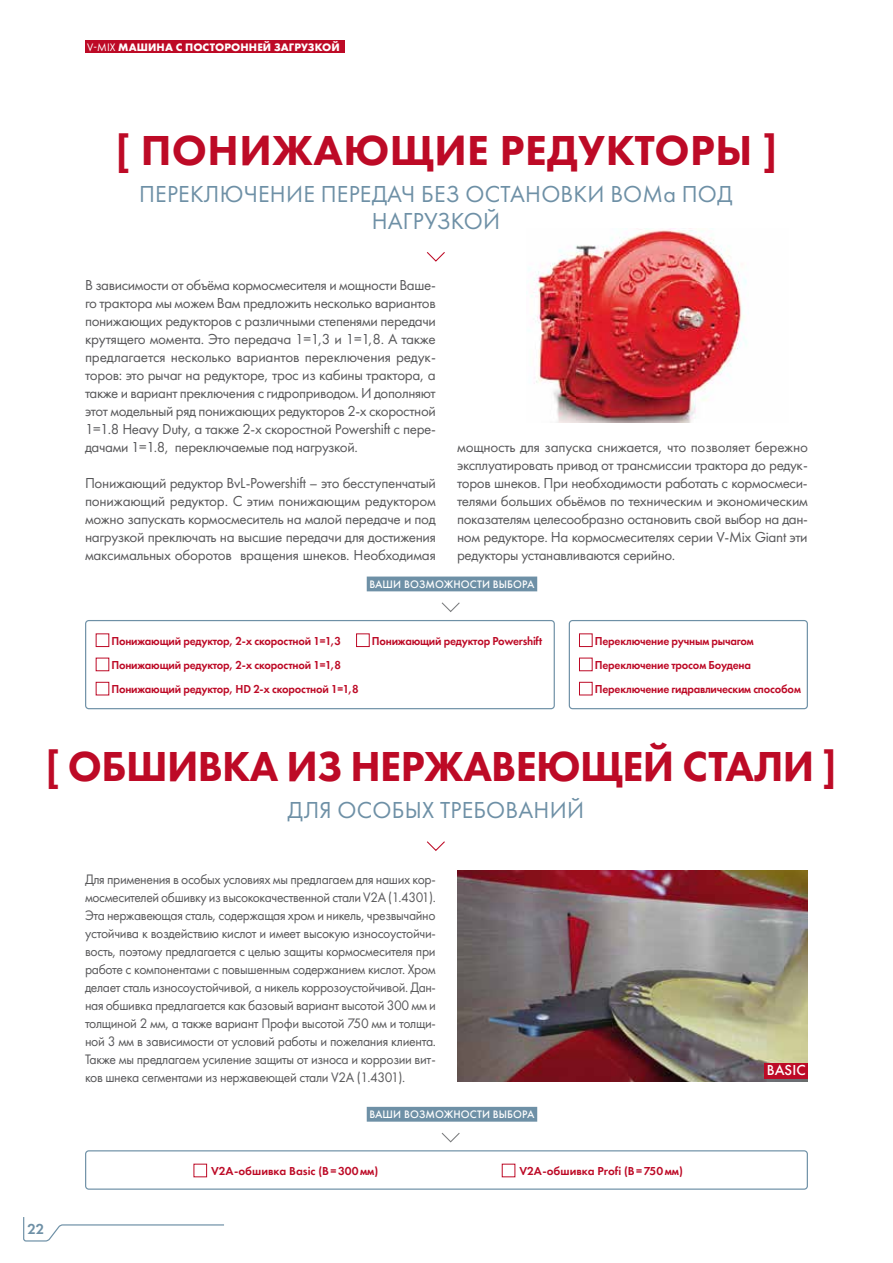
<style>
.page{position:relative;width:893px;height:1263px;background:#fff}
.page>*{position:absolute;margin:0;border:0;box-sizing:border-box;transform-origin:0 0}
.t1{font:800 43.5px "Futura PT";letter-spacing:-.01em;color:#bd0a26}
.t2{font:800 43.5px "Futura PT";letter-spacing:.01em;color:#bd0a26}
.t3{font:24px/27px "Futura PT";letter-spacing:.01em;color:#6e90a6;text-align:center}
.t4{font:15px/18px "Futura PT";letter-spacing:-.025em;color:#58585a;text-align:justify}
.t5{font:500 15px "Futura PT";letter-spacing:.01em;color:#fff}
.t6{font:600 15px "Futura PT";color:#6e90a6}
.t7{font:14.25px/18px "Futura PT";letter-spacing:-.025em;color:#58585a;text-align:justify;scale:.96 1}
.t8{font:600 12px/24.2px "Futura PT";letter-spacing:-.02em;color:#bd0a26;scale:.96 1}
.t9{font:600 12px "Futura PT";color:#bd0a26}
.t10{font:500 11.25px "Futura PT";letter-spacing:.01em;color:#fff}
.t11{font:700 11.25px "Futura PT";letter-spacing:.01em;color:#fff}
.s1{font-weight:400}
</style>
<div class="page">
<div style="left:85px;top:40px;width:259px;height:13px;background:#bd0a26"></div>
<img style="left:528px;top:228px;width:219px;height:195px">
<img style="left:457px;top:870px;width:351px;height:212px">
<svg style="left:441px;top:602px;width:19px;height:10px"></svg>
<svg style="left:427px;top:252px;width:18px;height:10px"></svg>
<svg style="left:441px;top:1132px;width:19px;height:11px"></svg>
<div style="left:367px;top:1107px;width:170px;height:15px;background:#6e90a6"></div>
<div style="left:85px;top:1150px;width:723px;height:40px;border:1px solid #6e90a6;border-radius:3px"></div>
<div style="left:193px;top:1164px;width:14px;height:13px;border:1px solid #bd0a26"></div>
<svg style="left:427px;top:841px;width:18px;height:10px"></svg>
<div style="left:367px;top:576px;width:170px;height:15px;background:#6e90a6"></div>
<div style="left:85px;top:620px;width:470px;height:89px;border:1px solid #6e90a6;border-radius:3px"></div>
<div style="left:96px;top:633px;width:13px;height:14px;border:1px solid #bd0a26"></div>
<div style="left:96px;top:682px;width:13px;height:13px;border:1px solid #bd0a26"></div>
<div style="left:356px;top:633px;width:14px;height:14px;border:1px solid #bd0a26"></div>
<div style="left:569px;top:620px;width:239px;height:89px;border:1px solid #6e90a6;border-radius:3px"></div>
<div style="left:579px;top:633px;width:14px;height:14px;border:1px solid #bd0a26"></div>
<div style="left:579px;top:658px;width:14px;height:13px;border:1px solid #bd0a26"></div>
<div style="left:579px;top:682px;width:14px;height:13px;border:1px solid #bd0a26"></div>
<div style="left:765px;top:1063px;width:43px;height:16px;background:#bd0a26"></div>
<svg style="left:23px;top:1217px;width:201px;height:25px"></svg>
<p class="t11" style="left:87px;top:40px;width:254px"><span class="s1">V-MIX</span> МАШИНА С ПОСТОРОННЕЙ ЗАГРУЗКОЙ</p>
<h1 class="t2" style="left:115px;top:123px;width:664px">[ ПОНИЖАЮЩИЕ РЕДУКТОРЫ ]</h1>
<h2 class="t3" style="left:139px;top:180px;width:595px">ПЕРЕКЛЮЧЕНИЕ ПЕРЕДАЧ БЕЗ ОСТАНОВКИ ВОМа ПОД<br>НАГРУЗКОЙ</h2>
<p class="t4" style="left:85px;top:276px;width:352px">В зависимости от объёма кормосмесителя и мощности Ваше&shy;го трактора мы можем Вам предложить несколько вариантов понижающих редукторов с различными степенями передачи крутящего момента. Это передача 1=1,3 и 1=1,8. А также предлагается несколько вариантов переключения редук&shy;торов: это рычаг на редукторе, трос из кабины трактора, а также и вариант преключения с гидроприводом. И дополняют этот модельный ряд понижающих редукторов 2-х скоростной 1=1.8 Heavy Duty, а также 2-х скоростной Powershift c пере&shy;дачами 1=1.8, переключаемые под нагрузкой.</p>
<p class="t4" style="left:85px;top:474px;width:353px">Понижающий редуктор BvL-Powershift – это бесступенчатый понижающий редуктор. С этим понижающим редуктором можно запускать кормосмеситель на малой передаче и под нагрузкой преключать на высшие передачи для достижения максимальных оборотов вращения шнеков. Необходимая</p>
<p class="t4" style="left:457px;top:438px;width:352px">мощность для запуска снижается, что позволяет бережно эксплуатировать привод от трансмиссии трактора до редук&shy;торов шнеков. При необходимости работать с кормосмеси&shy;телями больших обьёмов по техническим и экономическим показателям целесообразно остановить свой выбор на дан&shy;ном редукторе. На кормосмесителях серии V-Mix Giant эти редукторы устанавливаются серийно.</p>
<p class="t10" style="left:369px;top:578px;width:167px">ВАШИ ВОЗМОЖНОСТИ ВЫБОРА</p>
<p class="t8" style="left:111px;top:629px;width:240px">Понижающий редуктор, 2-х скоростной 1=1,3</p>
<p class="t8" style="left:111px;top:677px;width:259px">Понижающий редуктор, HD 2-х скоростной 1=1,8</p>
<p class="t8" style="left:111px;top:653px;width:240px">Понижающий редуктор, 2-х скоростной 1=1,8</p>
<p class="t8" style="left:372px;top:629px;width:179px">Понижающий редуктор Powershift</p>
<p class="t8" style="left:595px;top:629px;width:216px">Переключение ручным рычагом<br>Переключение тросом Боудена<br>Переключение гидравлическим способом</p>
<h1 class="t1" style="left:45px;top:740px;width:794px">[ ОБШИВКА ИЗ НЕРЖАВЕЮЩЕЙ СТАЛИ ]</h1>
<h2 class="t3" style="left:288px;top:797px;width:298px">ДЛЯ ОСОБЫХ ТРЕБОВАНИЙ</h2>
<p class="t6" style="left:27px;top:1219px;width:18px">22</p>
<p class="t7" style="left:85px;top:870px;width:367px">Для применения в особых условиях мы предлагаем для наших кор&shy;мосмесителей обшивку из высококачественной стали V2A (1.4301).<br>Эта нержавеющая сталь, содержащая хром и никель, чрезвычайно устойчива к воздействию кислот и имеет высокую износоустойчи&shy;вость, поэтому предлагается с целью защиты кормосмесителя при работе с компонентами с повышенным содержанием кислот. Хром делает сталь износоустойчивой, а никель коррозоустойчивой. Дан&shy;ная обшивка предлагается как базовый вариант высотой 300 мм и толщиной 2 мм, а также вариант Профи высотой 750 мм и толщи&shy;ной 3 мм в зависимости от условий работы и пожелания клиента.<br>Также мы предлагаем усиление защиты от износа и коррозии вит&shy;ков шнека сегментами из нержавеющей стали V2A (1.4301).</p>
<p class="t10" style="left:369px;top:1108px;width:167px">ВАШИ ВОЗМОЖНОСТИ ВЫБОРА</p>
<p class="t9" style="left:211px;top:1163px;width:169px">V2A-обшивка Basic (В=300мм)</p>
<p class="t9" style="left:519px;top:1163px;width:165px">V2A-обшивка Profi (В=750мм)</p>
<p class="t5" style="left:767px;top:1061px;width:40px">BASIC</p>
</div>
